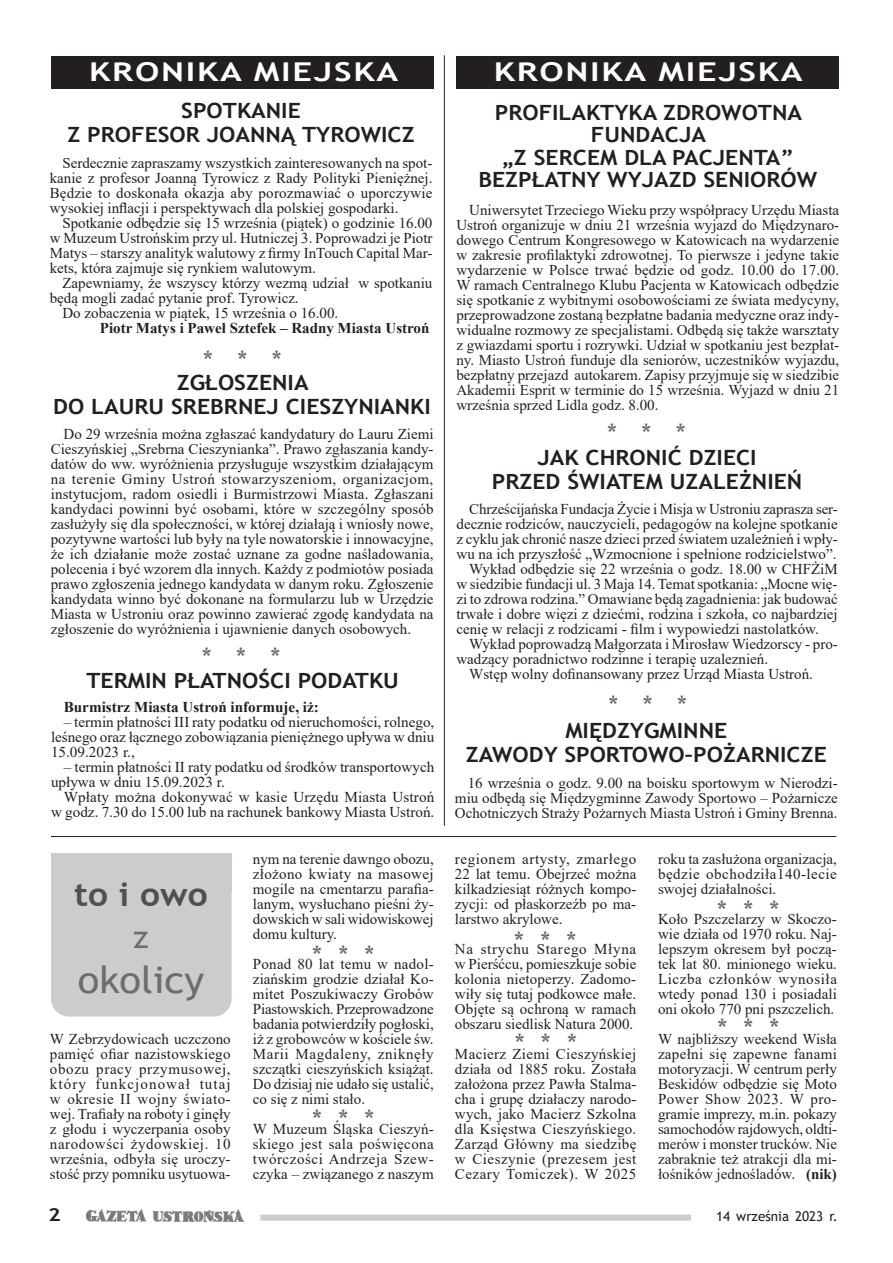
<style>
.page{position:relative;width:893px;height:1263px;background:#fff}
.page>*{position:absolute;margin:0;border:0;box-sizing:border-box;transform-origin:0 0}
.t1{font:37.5px "Trebuchet MS";color:#6c6d70;scale:1.07 1}
.t2{font:700 33px "Trebuchet MS";color:#505052;scale:1.07 1}
.t3{font:31.5px "Trebuchet MS";color:#6c6d70}
.t4{font:27px "Trebuchet MS";color:#6c6d70}
.t5{font:700 25.95px "Trebuchet MS";letter-spacing:.05em;color:#fff;scale:1.33 1}
.t6{font:700 21px/24px "Trebuchet MS";color:#231f20;text-align:center;scale:1.1 1}
.t7{font:700 18px "Trebuchet MS";color:#231f20;scale:1.2 1}
.t8{font:15px/15px "Times New Roman";color:#231f20;text-align:justify}
.t9{font:700 15px "Times New Roman";color:#231f20}
.t10{font:13.5px "Trebuchet MS";color:#231f20}
.s1{font-weight:700}
</style>
<div class="page">
<img style="left:86px;top:1209px;width:158px;height:13px">
<div style="left:260px;top:1214px;width:431px;height:6px;background:#cbccce"></div>
<hr style="left:51px;top:836px;width:785px;height:1px;background:#231f20">
<div style="left:51px;top:853px;width:181px;height:38px;background:#cbccce"></div>
<div style="left:51px;top:868px;width:181px;height:148px;background:#cbccce;border-radius:18px"></div>
<div style="left:51px;top:57px;width:383px;height:32px;background:#231f20"></div>
<hr style="left:444px;top:55px;width:1px;height:771px;background:#231f20">
<div style="left:456px;top:56px;width:382px;height:33px;background:#231f20"></div>
<h3 class="t5" style="left:89px;top:56px;width:234px">KRONIKA MIEJSKA</h3>
<h3 class="t6" style="left:67px;top:99px;width:317px">SPOTKANIE<br>Z PROFESOR JOANNĄ TYROWICZ</h3>
<p class="t8" style="left:50px;top:155px;width:384px;text-indent:13px">Serdecznie zapraszamy wszystkich zainteresowanych na spot&shy;kanie z profesor Joanną Tyrowicz z Rady Polityki Pieniężnej.<br>Będzie to doskonała okazja aby porozmawiać o uporczywie wysokiej inflacji i perspektywach dla polskiej gospodarki.</p>
<p class="t8" style="left:50px;top:215px;width:384px;text-indent:13px">Spotkanie odbędzie się 15 września (piątek) o godzinie 16.00 w Muzeum Ustrońskim przy ul. Hutniczej 3. Poprowadzi je Piotr Matys – starszy analityk walutowy z firmy InTouch Capital Mar&shy;kets, która zajmuje się rynkiem walutowym.</p>
<p class="t8" style="left:62px;top:275px;width:371px">Zapewniamy, że wszyscy którzy wezmą udział w spotkaniu</p>
<p class="t8" style="left:50px;top:290px;width:250px">będą mogli zadać pytanie prof. Tyrowicz.</p>
<p class="t8" style="left:62px;top:305px;width:277px">Do zobaczenia w piątek, 15 września o 16.00.</p>
<p class="t9" style="left:100px;top:317px;width:331px">Piotr Matys i Paweł Sztefek – Radny Miasta Ustroń</p>
<h3 class="t6" style="left:53px;top:370px;width:345px">ZGŁOSZENIA<br>DO LAURU SREBRNEJ CIESZYNIANKI</h3>
<p class="t8" style="left:51px;top:426px;width:384px;text-indent:13px">Do 29 września można zgłaszać kandydatury do Lauru Ziemi Cieszyńskiej „Srebrna Cieszynianka”. Prawo zgłaszania kandy&shy;datów do ww. wyróżnienia przysługuje wszystkim działającym na terenie Gminy Ustroń stowarzyszeniom, organizacjom, instytucjom, radom osiedli i Burmistrzowi Miasta. Zgłaszani kandydaci powinni być osobami, które w szczególny sposób zasłużyły się dla społeczności, w której działają i wniosły nowe, pozytywne wartości lub były na tyle nowatorskie i innowacyjne, że ich działanie może zostać uznane za godne naśladowania, polecenia i być wzorem dla innych. Każdy z podmiotów posiada prawo zgłoszenia jednego kandydata w danym roku. Zgłoszenie kandydata winno być dokonane na formularzu lub w Urzędzie Miasta w Ustroniu oraz powinno zawierać zgodę kandydata na zgłoszenie do wyróżnienia i ujawnienie danych osobowych.</p>
<h3 class="t4" style="left:203px;top:343px;width:80px">* * *</h3>
<h3 class="t4" style="left:202px;top:641px;width:80px">* * *</h3>
<h3 class="t6" style="left:86px;top:668px;width:286px">TERMIN PŁATNOŚCI PODATKU</h3>
<p class="t9" style="left:64px;top:696px;width:257px">Burmistrz Miasta Ustroń informuje, iż:</p>
<p class="t8" style="left:51px;top:714px;width:385px;text-indent:13px">– termin płatności III raty podatku od nieruchomości, rolnego, leśnego oraz łącznego zobowiązania pieniężnego upływa w dniu 15.09.2023 r.,</p>
<p class="t8" style="left:51px;top:759px;width:385px;text-indent:13px">– termin płatności II raty podatku od środków transportowych upływa w dniu 15.09.2023 r.</p>
<p class="t8" style="left:51px;top:789px;width:385px;text-align:right">Wpłaty można dokonywać w kasie Urzędu Miasta Ustroń w godz. 7.30 do 15.00 lub na rachunek bankowy Miasta Ustroń.</p>
<h2 class="t2" style="left:74px;top:874px;width:126px">to i owo</h2>
<h3 class="t3" style="left:134px;top:917px;width:16px">z</h3>
<h1 class="t1" style="left:78px;top:956px;width:119px">okolicy</h1>
<p class="t8" style="left:50px;top:1031px;width:182px">W Zebrzydowicach uczczono pamięć ofiar nazistowskiego obozu pracy przymusowej, który funkcjonował tutaj w okresie II wojny świato&shy;wej. Trafiały na roboty i ginęły z głodu i wyczerpania osoby narodowści żydowskiej. 10 września, odbyła się uroczy&shy;stość przy pomniku usytuowa-</p>
<p class="t8" style="left:253px;top:851px;width:182px">nym na terenie dawngo obozu, złożono kwiaty na masowej mogile na cmentarzu parafia&shy;lanym, wysłuchano pieśni ży&shy;dowskich w sali widowiskowej domu kultury.</p>
<p class="t8" style="left:253px;top:956px;width:182px">Ponad 80 lat temu w nadol&shy;ziańskim grodzie działał Ko&shy;mitet Poszukiwaczy Grobów Piastowskich. Przeprowadzone badania potwierdziły pogłoski, iż z grobowców w kościele św.<br>Marii Magdaleny, zniknęły szczątki cieszyńskich książąt.<br>Do dzisiaj nie udało się ustalić, co się z nimi stało.</p>
<p class="t8" style="left:253px;top:1121px;width:182px">W Muzeum Śląska Cieszyń&shy;skiego jest sala poświęcona twórczości Andrzeja Szew&shy;czyka – związanego z naszym</p>
<h3 class="t4" style="left:312px;top:938px;width:64px">* * *</h3>
<h3 class="t4" style="left:312px;top:1102px;width:64px">* * *</h3>
<h3 class="t5" style="left:494px;top:55px;width:234px">KRONIKA MIEJSKA</h3>
<h3 class="t6" style="left:478px;top:101px;width:310px;line-height:22.5px">PROFILAKTYKA ZDROWOTNA<br>FUNDACJA<br>„Z SERCEM DLA PACJENTA”<br>BEZPŁATNY WYJAZD SENIORÓW</h3>
<p class="t8" style="left:456px;top:202px;width:384px;text-indent:13px">Uniwersytet Trzeciego Wieku przy współpracy Urzędu Miasta Ustroń organizuje w dniu 21 września wyjazd do Międzynaro&shy;dowego Centrum Kongresowego w Katowicach na wydarzenie w zakresie profilaktyki zdrowotnej. To pierwsze i jedyne takie wydarzenie w Polsce trwać będzie od godz. 10.00 do 17.00.<br>W ramach Centralnego Klubu Pacjenta w Katowicach odbędzie się spotkanie z wybitnymi osobowościami ze świata medycyny, przeprowadzone zostaną bezpłatne badania medyczne oraz indy&shy;widualne rozmowy ze specjalistami. Odbędą się także warsztaty z gwiazdami sportu i rozrywki. Udział w spotkaniu jest bezpłat&shy;ny. Miasto Ustroń funduje dla seniorów, uczestników wyjazdu, bezpłatny przejazd autokarem. Zapisy przyjmuje się w siedzibie Akademii Esprit w terminie do 15 września. Wyjazd w dniu 21 września sprzed Lidla godz. 8.00.</p>
<h3 class="t4" style="left:607px;top:416px;width:80px">* * *</h3>
<h3 class="t6" style="left:492px;top:445px;width:284px">JAK CHRONIĆ DZIECI<br>PRZED ŚWIATEM UZALEŻNIEŃ</h3>
<p class="t8" style="left:469px;top:501px;width:370px">Chrześcijańska Fundacja Życie i Misja w Ustroniu zaprasza ser-</p>
<p class="t8" style="left:456px;top:516px;width:383px">decznie rodziców, nauczycieli, pedagogów na kolejne spotkanie</p>
<p class="t8" style="left:456px;top:531px;width:383px">z cyklu jak chronić nasze dzieci przed światem uzależnień i wpły-</p>
<p class="t8" style="left:456px;top:546px;width:381px">wu na ich przyszłość „Wzmocnione i spełnione rodzicielstwo”.</p>
<p class="t8" style="left:469px;top:561px;width:370px">Wykład odbędzie się 22 września o godz. 18.00 w CHFŻiM</p>
<p class="t8" style="left:456px;top:576px;width:383px">w siedzibie fundacji ul. 3 Maja 14. Temat spotkania: „Mocne wię-</p>
<p class="t8" style="left:456px;top:591px;width:383px">zi to zdrowa rodzina.” Omawiane będą zagadnienia: jak budować</p>
<p class="t8" style="left:456px;top:606px;width:383px">trwałe i dobre więzi z dziećmi, rodzina i szkoła, co najbardziej</p>
<p class="t8" style="left:456px;top:621px;width:364px">cenię w relacji z rodzicami - film i wypowiedzi nastolatków.</p>
<p class="t8" style="left:469px;top:636px;width:370px">Wykład poprowadzą Małgorzata i Mirosław Wiedzorscy - pro-</p>
<p class="t8" style="left:456px;top:651px;width:313px">wadzący poradnictwo rodzinne i terapię uzaleznień.</p>
<p class="t8" style="left:469px;top:666px;width:345px">Wstęp wolny dofinansowany przez Urząd Miasta Ustroń.</p>
<h3 class="t4" style="left:609px;top:688px;width:80px">* * *</h3>
<h3 class="t6" style="left:466px;top:718px;width:330px">MIĘDZYGMINNE<br>ZAWODY SPORTOWO–POŻARNICZE</h3>
<p class="t8" style="left:455px;top:774px;width:384px;text-indent:13px">16 września o godz. 9.00 na boisku sportowym w Nierodzi&shy;miu odbędą się Międzygminne Zawody Sportowo – Pożarnicze Ochotniczych Straży Pożarnych Miasta Ustroń i Gminy Brenna.</p>
<p class="t8" style="left:455px;top:851px;width:183px">regionem artysty, zmarłego 22 lat temu. Obejrzeć można kilkadziesiąt różnych kompo&shy;zycji: od płaskorzeźb po ma&shy;larstwo akrylowe.</p>
<p class="t8" style="left:455px;top:941px;width:183px">Na strychu Starego Młyna w Pierśćcu, pomieszkuje sobie kolonia nietoperzy. Zadomo&shy;wiły się tutaj podkowce małe.<br>Objęte są ochroną w ramach obszaru siedlisk Natura 2000.</p>
<p class="t8" style="left:455px;top:1046px;width:183px">Macierz Ziemi Cieszyńskiej działa od 1885 roku. Została założona przez Pawła Stalma&shy;cha i grupę działaczy narodo&shy;wych, jako Macierz Szkolna dla Księstwa Cieszyńskiego.<br>Zarząd Główny ma siedzibę w Cieszynie (prezesem jest Cezary Tomiczek). W 2025</p>
<h3 class="t4" style="left:514px;top:925px;width:64px">* * *</h3>
<h3 class="t4" style="left:515px;top:1026px;width:64px">* * *</h3>
<p class="t8" style="left:658px;top:851px;width:180px">roku ta zasłużona organizacja, będzie obchodziła140-lecie swojej działalności.</p>
<p class="t8" style="left:658px;top:911px;width:181px">Koło Pszczelarzy w Skoczo&shy;wie działa od 1970 roku. Naj&shy;lepszym okresem był począ&shy;tek lat 80. minionego wieku.<br>Liczba członków wynosiła wtedy ponad 130 i posiadali oni około 770 pni pszczelich.</p>
<p class="t8" style="left:658px;top:1031px;width:180px">W najbliższy weekend Wisła zapełni się zapewne fanami motoryzacji. W centrum perły Beskidów odbędzie się Moto Power Show 2023. W pro&shy;gramie imprezy, m.in. pokazy samochodów rajdowych, oldti&shy;merów i monster trucków. Nie zabraknie też atrakcji dla mi&shy;łośników jednośladów. <span class="s1">(nik)</span></p>
<h3 class="t4" style="left:717px;top:894px;width:64px">* * *</h3>
<h3 class="t4" style="left:717px;top:1011px;width:64px">* * *</h3>
<p class="t7" style="left:48px;top:1203px;width:12px">2</p>
<p class="t10" style="left:716px;top:1207px;width:123px">14 września 2023 r.</p>
</div>
